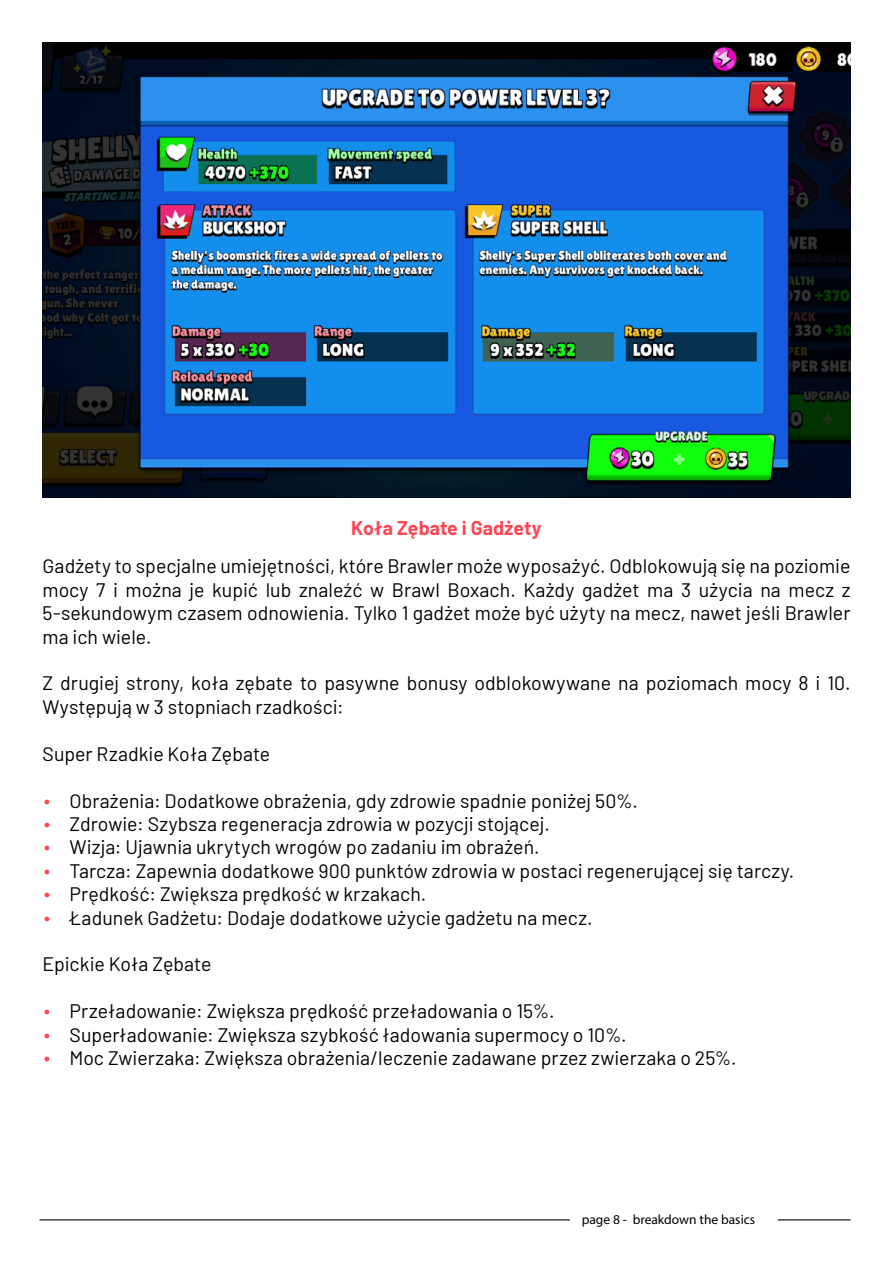
<style>
.page{position:relative;width:893px;height:1263px;background:#fff}
.page>*{position:absolute;margin:0;border:0;box-sizing:border-box;transform-origin:0 0}
.t1{font:19.5px/23.4px "Barlow";color:#000;text-align:justify}
.t2{font:700 19.5px "Barlow";letter-spacing:.005em;color:#ff4754}
.t3{font:13.5px "Myriad Pro";color:#000}
.s1{font-family:"D DIN PRO Regular";color:#ff4754}
</style>
<div class="page">
<hr style="left:40px;top:1219px;width:530px;height:1px;background:#000">
<hr style="left:778px;top:1219px;width:72px;height:1px;background:#000">
<img style="left:42px;top:43px;width:809px;height:454px">
<p class="t2" style="left:351px;top:514px;width:192px">Koła Zębate i Gadżety</p>
<p class="t1" style="left:43px;top:553px;width:809px">Gadżety to specjalne umiejętności, które Brawler może wyposażyć. Odblokowują się na poziomie mocy 7 i można je kupić lub znaleźć w Brawl Boxach. Każdy gadżet ma 3 użycia na mecz z 5-sekundowym czasem odnowienia. Tylko 1 gadżet może być użyty na mecz, nawet jeśli Brawler ma ich wiele.</p>
<p class="t1" style="left:43px;top:670px;width:809px">Z drugiej strony, koła zębate to pasywne bonusy odblokowywane na poziomach mocy 8 i 10.<br>Występują w 3 stopniach rzadkości:</p>
<p class="t1" style="left:43px;top:740px;width:229px">Super Rzadkie Koła Zębate</p>
<p class="t1" style="left:43px;top:787px;width:597px"><span class="s1">•</span> Obrażenia: Dodatkowe obrażenia, gdy zdrowie spadnie poniżej 50%.</p>
<p class="t1" style="left:43px;top:811px;width:509px"><span class="s1">•</span> Zdrowie: Szybsza regeneracja zdrowia w pozycji stojącej.</p>
<p class="t1" style="left:43px;top:834px;width:499px"><span class="s1">•</span> Wizja: Ujawnia ukrytych wrogów po zadaniu im obrażeń.</p>
<p class="t1" style="left:43px;top:857px;width:753px"><span class="s1">•</span> Tarcza: Zapewnia dodatkowe 900 punktów zdrowia w postaci regenerującej się tarczy.</p>
<p class="t1" style="left:43px;top:881px;width:385px"><span class="s1">•</span> Prędkość: Zwiększa prędkość w krzakach.</p>
<p class="t1" style="left:43px;top:904px;width:552px"><span class="s1">•</span> Ładunek Gadżetu: Dodaje dodatkowe użycie gadżetu na mecz.</p>
<p class="t1" style="left:43px;top:951px;width:170px">Epickie Koła Zębate</p>
<p class="t1" style="left:43px;top:998px;width:513px"><span class="s1">•</span> Przeładowanie: Zwiększa prędkość przeładowania o 15%.</p>
<p class="t1" style="left:43px;top:1021px;width:586px"><span class="s1">•</span> Superładowanie: Zwiększa szybkość ładowania supermocy o 10%.</p>
<p class="t1" style="left:43px;top:1045px;width:695px"><span class="s1">•</span> Moc Zwierzaka: Zwiększa obrażenia/leczenie zadawane przez zwierzaka o 25%.</p>
<p class="t3" style="left:582px;top:1211px;width:175px">page 8 - breakdown the basics</p>
</div>
